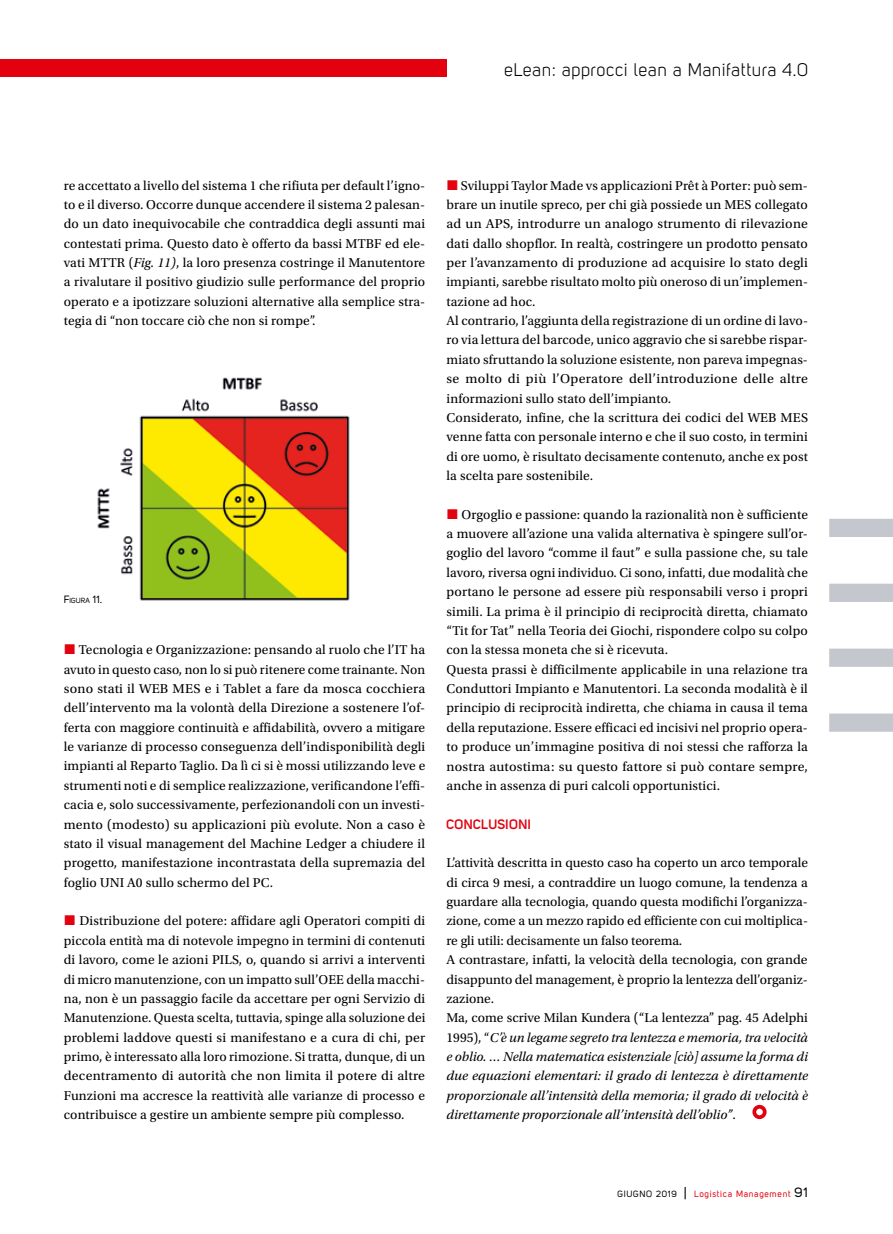
<style>
.page{position:relative;width:893px;height:1234px;background:#fff}
.page>*{position:absolute;margin:0;border:0;box-sizing:border-box;transform-origin:0 0}
.t1{font:18px "Uni Sans Book";letter-spacing:.03em;color:#000}
.t2{font:13.5px/19.4px "Utopia Std";letter-spacing:.01em;color:#000;text-align:justify}
.t3{font:700 13.5px "Uni Sans Semi";letter-spacing:.01em;color:#e3000f}
.t4{font:9px "Uni Sans Regular";letter-spacing:.07em;color:#e3000f}
.t5{font:7.35px "Uni Sans Regular";color:#000}
.s1{font-style:italic}
.s2{font-size:10.5px}
.s3{color:#000}
.s4{font-size:13.5px;color:#000}
</style>
<div class="page">
<div style="left:829px;top:713px;width:64px;height:18px;background:#c4c8ce"></div>
<div style="left:829px;top:648px;width:64px;height:18px;background:#c4c8ce"></div>
<div style="left:829px;top:583px;width:64px;height:18px;background:#c4c8ce"></div>
<div style="left:829px;top:518px;width:64px;height:19px;background:#c4c8ce"></div>
<div style="left:0;top:60px;width:446px;height:17px;background:#e3000f"></div>
<div style="left:752px;top:1104px;width:15px;height:14px;border:4px solid #e3000f;border-radius:50%"></div>
<img style="left:97px;top:377px;width:253px;height:224px">
<h1 class="t1" style="left:504px;top:59px;width:305px">eLean: approcci lean a Manifattura 4.0</h1>
<p class="t2" style="left:64px;top:176px;width:363px">re accettato a livello del sistema 1 che rifiuta per default l’igno&shy;to e il diverso. Occorre dunque accendere il sistema 2 palesan&shy;do un dato inequivocabile che contraddica degli assunti mai contestati prima. Questo dato è offerto da bassi MTBF ed ele&shy;vati MTTR (<span class="s1">Fig. 11)</span>, la loro presenza costringe il Manutentore a rivalutare il positivo giudizio sulle performance del proprio operato e a ipotizzare soluzioni alternative alla semplice stra&shy;tegia di “non toccare ciò che non si rompe”.</p>
<p class="t5" style="left:64px;top:596px;width:40px"><span class="s2">F</span>IGURA <span class="s2">11.</span></p>
<p class="t2" style="left:64px;top:640px;width:363px;text-indent:15px">Tecnologia e Organizzazione: pensando al ruolo che l’IT ha avuto in questo caso, non lo si può ritenere come trainante. Non sono stati il WEB MES e i Tablet a fare da mosca cocchiera dell’intervento ma la volontà della Direzione a sostenere l’of&shy;ferta con maggiore continuità e affidabilità, ovvero a mitigare le varianze di processo conseguenza dell’indisponibilità degli impianti al Reparto Taglio. Da lì ci si è mossi utilizzando leve e strumenti noti e di semplice realizzazione, verificandone l’effi&shy;cacia e, solo successivamente, perfezionandoli con un investi&shy;mento (modesto) su applicazioni più evolute. Non a caso è stato il visual management del Machine Ledger a chiudere il progetto, manifestazione incontrastata della supremazia del foglio UNI A0 sullo schermo del PC.</p>
<p class="t2" style="left:64px;top:911px;width:363px;text-indent:16px">Distribuzione del potere: affidare agli Operatori compiti di piccola entità ma di notevole impegno in termini di contenuti di lavoro, come le azioni PILS, o, quando si arrivi a interventi di micro manutenzione, con un impatto sull’OEE della macchi&shy;na, non è un passaggio facile da accettare per ogni Servizio di Manutenzione. Questa scelta, tuttavia, spinge alla soluzione dei problemi laddove questi si manifestano e a cura di chi, per primo, è interessato alla loro rimozione. Si tratta, dunque, di un decentramento di autorità che non limita il potere di altre Funzioni ma accresce la reattività alle varianze di processo e contribuisce a gestire un ambiente sempre più complesso.</p>
<p class="t2" style="left:446px;top:176px;width:363px;text-align:left;text-indent:14px">Sviluppi Taylor Made vs applicazioni Prêt à Porter: può sem&shy;brare un inutile spreco, per chi già possiede un MES collegato ad un APS, introdurre un analogo strumento di rilevazione dati dallo shopflor. In realtà, costringere un prodotto pensato per l’avanzamento di produzione ad acquisire lo stato degli impianti, sarebbe risultato molto più oneroso di un’implemen&shy;tazione ad hoc.<br>Al contrario, l’aggiunta della registrazione di un ordine di lavo&shy;ro via lettura del barcode, unico aggravio che si sarebbe rispar&shy;miato sfruttando la soluzione esistente, non pareva impegnas&shy;se molto di più l’Operatore dell’introduzione delle altre informazioni sullo stato dell’impianto.<br>Considerato, infine, che la scrittura dei codici del WEB MES venne fatta con personale interno e che il suo costo, in termini di ore uomo, è risultato decisamente contenuto, anche ex post la scelta pare sostenibile.</p>
<p class="t2" style="left:446px;top:505px;width:363px;text-align:left;text-indent:15px">Orgoglio e passione: quando la razionalità non è sufficiente a muovere all’azione una valida alternativa è spingere sull’or&shy;goglio del lavoro “comme il faut” e sulla passione che, su tale lavoro, riversa ogni individuo. Ci sono, infatti, due modalità che portano le persone ad essere più responsabili verso i propri simili. La prima è il principio di reciprocità diretta, chiamato “Tit for Tat” nella Teoria dei Giochi, rispondere colpo su colpo con la stessa moneta che si è ricevuta.<br>Questa prassi è difficilmente applicabile in una relazione tra Conduttori Impianto e Manutentori. La seconda modalità è il principio di reciprocità indiretta, che chiama in causa il tema della reputazione. Essere efficaci ed incisivi nel proprio opera&shy;to produce un’immagine positiva di noi stessi che rafforza la nostra autostima: su questo fattore si può contare sempre, anche in assenza di puri calcoli opportunistici.</p>
<p class="t3" style="left:446px;top:815px;width:86px">CONCLUSIONI</p>
<p class="t2" style="left:446px;top:853px;width:363px;text-align:left">L’attività descritta in questo caso ha coperto un arco temporale di circa 9 mesi, a contraddire un luogo comune, la tendenza a guardare alla tecnologia, quando questa modifichi l’organizza&shy;zione, come a un mezzo rapido ed efficiente con cui moltiplica&shy;re gli utili: decisamente un falso teorema.<br>A contrastare, infatti, la velocità della tecnologia, con grande disappunto del management, è proprio la lentezza dell’organiz&shy;zazione.<br>Ma, come scrive Milan Kundera (“La lentezza” pag. 45 Adelphi 1995), “<span class="s1">C’è un legame segreto tra lentezza e memoria, tra velocità e oblio. … Nella matematica esistenziale [ciò] assume la forma di due equazioni elementari: il grado di lentezza è direttamente proporzionale all’intensità della memoria; il grado di velocità è direttamente proporzionale all’intensità dell’oblio”</span>.</p>
<p class="t4" style="left:617px;top:1187px;width:192px"><span class="s3">GIUGNO 2019</span> <span class="s4">|</span> Logistica Management <span class="s4">91</span></p>
</div>
